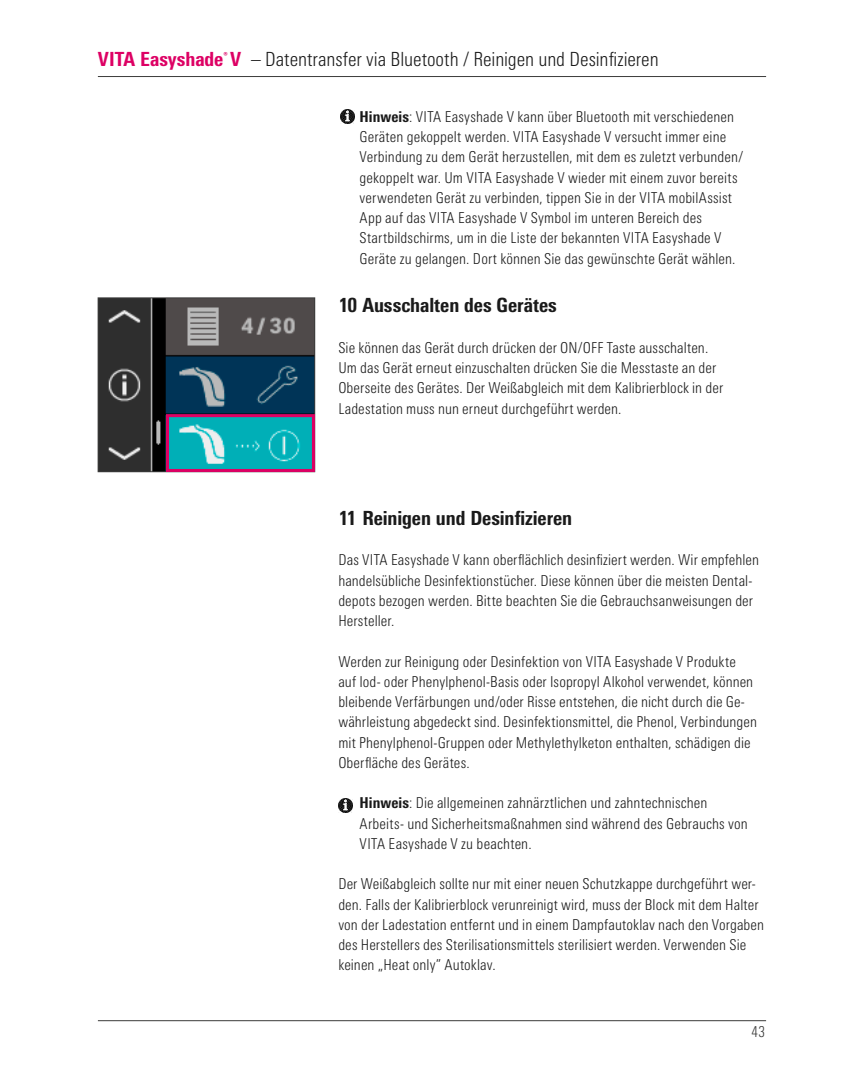
<style>
.page{position:relative;width:864px;height:1080px;background:#fff}
.page>*{position:absolute;margin:0;border:0;box-sizing:border-box;transform-origin:0 0}
.t1{font:300 condensed 19.5px "Univers Next Pro";letter-spacing:-.005em;color:#1a1a1a}
.t2{font:800 condensed 19.5px "Univers Next Pro";letter-spacing:-.005em;color:#1a1a1a}
.t3{font:800 condensed 19.5px "Univers Next Pro";color:#dd0064}
.t4{font:300 condensed 15px/20.2px "Univers Next Pro";letter-spacing:.005em;color:#1a1a1a}
.t5{font:300 condensed 15px "Univers Next Pro";color:#3b3b3a}
.s1{font-weight:800}
</style>
<div class="page">
<hr style="left:98px;top:76px;width:667px;height:1px;background:#3b3b3a">
<hr style="left:98px;top:1020px;width:667px;height:1px;background:#3b3b3a">
<img style="left:100px;top:300px;width:213px;height:170px">
<div style="left:98px;top:298px;width:217px;height:174px;border:1px solid #3b3b3a"></div>
<div style="left:166px;top:414px;width:149px;height:58px;border:3px solid #dd0064"></div>
<img style="left:341px;top:110px;width:13px;height:14px">
<img style="left:338px;top:798px;width:14px;height:14px">
<h1 class="t3" style="left:98px;top:47px;width:145px">VITA Easyshade<sup>®</sup> V</h1>
<h1 class="t1" style="left:251px;top:48px;width:409px">– Datentransfer via Bluetooth / Reinigen und Desinfizieren</h1>
<p class="t4" style="left:359px;top:106px;width:385px"><span class="s1">Hinweis</span>: VITA Easyshade V kann über Bluetooth mit verschiedenen Geräten gekoppelt werden. VITA Easyshade V versucht immer eine Verbindung zu dem Gerät herzustellen, mit dem es zuletzt verbunden/ gekoppelt war. Um VITA Easyshade V wieder mit einem zuvor bereits verwendeten Gerät zu verbinden, tippen Sie in der VITA mobilAssist App auf das VITA Easyshade V Symbol im unteren Bereich des Startbildschirms, um in die Liste der bekannten VITA Easyshade V Geräte zu gelangen. Dort können Sie das gewünschte Gerät wählen.</p>
<h1 class="t2" style="left:338px;top:294px;width:220px">10 Ausschalten des Gerätes</h1>
<p class="t4" style="left:338px;top:337px;width:386px">Sie können das Gerät durch drücken der ON/OFF Taste ausschalten.<br>Um das Gerät erneut einzuschalten drücken Sie die Messtaste an der Oberseite des Gerätes. Der Weißabgleich mit dem Kalibrierblock in der Ladestation muss nun erneut durchgeführt werden.</p>
<h1 class="t2" style="left:338px;top:506px;width:235px">11 Reinigen und Desinfizieren</h1>
<p class="t4" style="left:338px;top:550px;width:422px">Das VITA Easyshade V kann oberflächlich desinfiziert werden. Wir empfehlen handelsübliche Desinfektionstücher. Diese können über die meisten Dental&shy;depots bezogen werden. Bitte beachten Sie die Gebrauchsanweisungen der Hersteller.</p>
<p class="t4" style="left:338px;top:651px;width:420px">Werden zur Reinigung oder Desinfektion von VITA Easyshade V Produkte auf Iod- oder Phenylphenol-Basis oder Isopropyl Alkohol verwendet, können bleibende Verfärbungen und/oder Risse entstehen, die nicht durch die Ge&shy;währleistung abgedeckt sind. Desinfektionsmittel, die Phenol, Verbindungen mit Phenylphenol-Gruppen oder Methylethylketon enthalten, schädigen die Oberfläche des Gerätes.</p>
<p class="t4" style="left:359px;top:793px;width:389px"><span class="s1">Hinweis</span>: Die allgemeinen zahnärztlichen und zahntechnischen<br>Arbeits- und Sicherheitsmaßnahmen sind während des Gebrauchs von<br>VITA Easyshade V zu beachten.</p>
<p class="t4" style="left:338px;top:874px;width:427px">Der Weißabgleich sollte nur mit einer neuen Schutzkappe durchgeführt wer&shy;den. Falls der Kalibrierblock verunreinigt wird, muss der Block mit dem Halter von der Ladestation entfernt und in einem Dampfautoklav nach den Vorgaben des Herstellers des Sterilisationsmittels sterilisiert werden. Verwenden Sie keinen „Heat only” Autoklav.</p>
<p class="t5" style="left:751px;top:1023px;width:15px">43</p>
</div>
